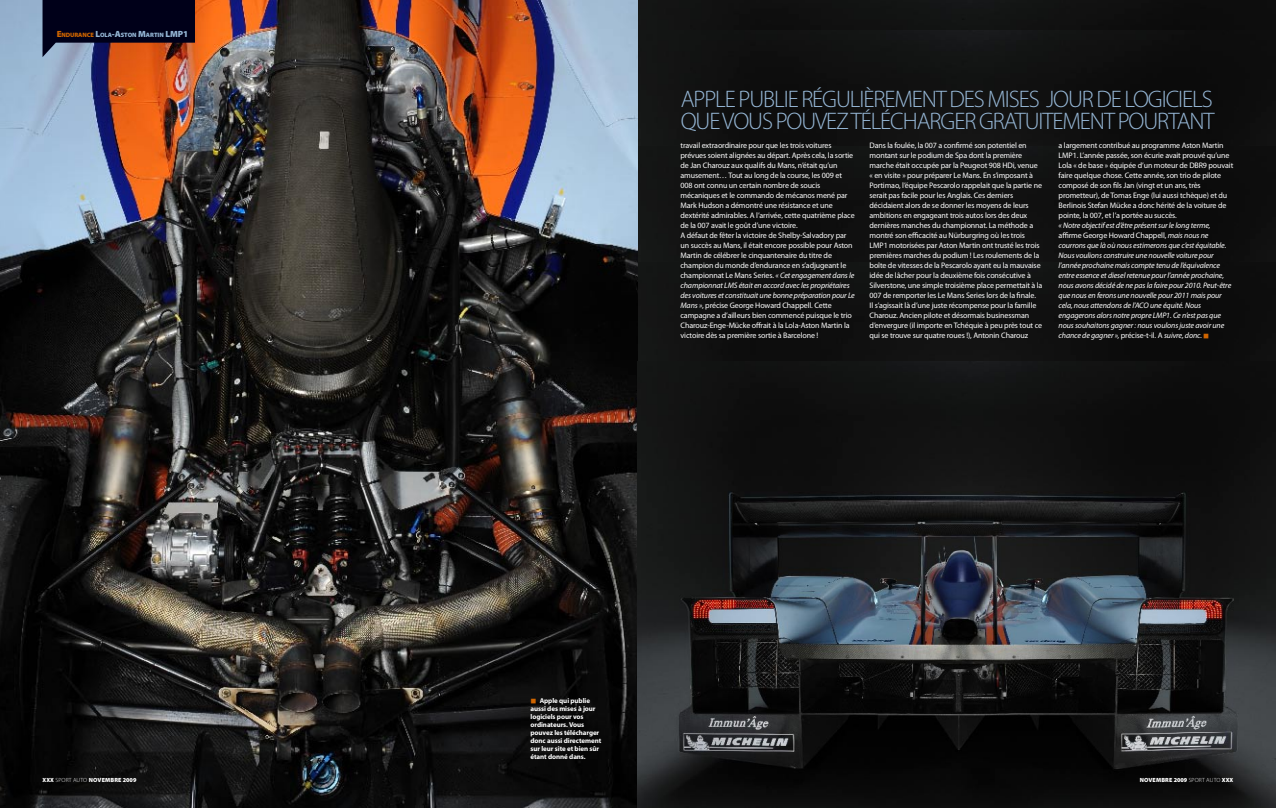
<style>
.page{position:relative;width:1276px;height:808px;background:#fff}
.page>*{position:absolute;margin:0;border:0;box-sizing:border-box;transform-origin:0 0}
.t1{font:300 24px/22px "Myriad Pro";letter-spacing:-.045em;color:#96b7d6}
._04_Texte_Courant_Drapo{font:8px/10px "Myriad Pro";letter-spacing:-.015em;color:#fff}
._04_Texte_Courant_Drapo-2{font:italic 8px/10px "Myriad Pro";letter-spacing:-.015em;color:#fff}
._06_Legende{font:700 7px/8px "Myriad Pro";letter-spacing:-.01em;color:#fff}
.t2{font:900 6.3px "Myriad Pro";letter-spacing:-.015em;color:#96b7d6}
.t3{font:900 6px "Myriad Pro";letter-spacing:.015em;color:#fff}
.s1{font-size:9px;color:#cf6500}
.s2{color:#cf6500}
.s3{font-size:9px}
.s4{font-style:italic}
.s5{font-style:normal}
.s6{font-weight:300}
</style>
<div class="page">
<div style="left:638px;top:0;width:638px;height:30px;background:#111"></div>
<div style="left:638px;top:30px;width:638px;height:331px;background:#101010"></div>
<img style="left:0;top:0;width:638px;height:808px">
<img style="left:638px;top:361px;width:638px;height:447px">
<svg style="left:43px;top:0;width:151px;height:57px;background:#261727"></svg>
<p class="t2" style="left:57px;top:31px;width:133px"><span class="s1">E</span><span class="s2">NDURANCE</span> <span class="s3">L</span>OLA<span class="s3">-A</span>STON <span class="s3">M</span>ARTIN <span class="s3">LMP1</span></p>
<p class="t1" style="left:681px;top:88px;width:535px">APPLE PUBLIE RÉGULIÈREMENT DES MISES JOUR DE LOGICIELS<br>QUE VOUS POUVEZ TÉLÉCHARGER GRATUITEMENT POURTANT</p>
<p class="_04_Texte_Courant_Drapo" style="left:680px;top:141px;width:176px">travail extraordinaire pour que les trois voitures prévues soient alignées au départ. Après cela, la sortie de Jan Charouz aux qualifs du Mans, n’était qu’un amusement… Tout au long de la course, les 009 et 008 ont connu un certain nombre de soucis mécaniques et le commando de mécanos mené par Mark Hudson a démontré une résistance et une dextérité admirables. A l’arrivée, cette quatrième place de la 007 avait le goût d’une victoire.</p>
<p class="_04_Texte_Courant_Drapo" style="left:680px;top:231px;width:176px">A défaut de fêter la victoire de Shelby-Salvadory par un succès au Mans, il était encore possible pour Aston Martin de célébrer le cinquantenaire du titre de champion du monde d’endurance en s’adjugeant le championnat Le Mans Series. <span class="s4">« Cet engagement dans le championnat LMS était en accord avec les propriétaires des voitures et constituait une bonne préparation pour Le Mans »</span>, précise George Howard Chappell. Cette campagne a d’ailleurs bien commencé puisque le trio Charouz-Enge-Mücke offrait à la Lola-Aston Martin la victoire dès sa première sortie à Barcelone !</p>
<p class="_04_Texte_Courant_Drapo" style="left:869px;top:141px;width:174px">Dans la foulée, la 007 a confirmé son potentiel en montant sur le podium de Spa dont la première marche était occupée par la Peugeot 908 HDi, venue « en visite » pour préparer Le Mans. En s’imposant à Portimao, l’équipe Pescarolo rappelait que la partie ne serait pas facile pour les Anglais. Ces derniers décidaient alors de se donner les moyens de leurs ambitions en engageant trois autos lors des deux dernières manches du championnat. La méthode a montré son efficacité au Nürburgring où les trois LMP1 motorisées par Aston Martin ont trusté les trois premières marches du podium ! Les roulements de la boîte de vitesses de la Pescarolo ayant eu la mauvaise idée de lâcher pour la deuxième fois consécutive à Silverstone, une simple troisième place permettait à la 007 de remporter les Le Mans Series lors de la finale.</p>
<p class="_04_Texte_Courant_Drapo" style="left:869px;top:301px;width:174px">Il s’agissait là d’une juste récompense pour la famille Charouz. Ancien pilote et désormais businessman d’envergure (il importe en Tchéquie à peu près tout ce qui se trouve sur quatre roues !), Antonin Charouz</p>
<p class="_04_Texte_Courant_Drapo" style="left:1058px;top:141px;width:176px">a largement contribué au programme Aston Martin LMP1. L’année passée, son écurie avait prouvé qu’une Lola « de base » équipée d’un moteur de DBR9 pouvait faire quelque chose. Cette année, son trio de pilote composé de son fils Jan (vingt et un ans, très prometteur), de Tomas Enge (lui aussi tchèque) et du Berlinois Stefan Mücke a donc hérité de la voiture de pointe, la 007, et l’a portée au succès.</p>
<p class="_04_Texte_Courant_Drapo-2" style="left:1058px;top:221px;width:174px">« Notre objectif est d’être présent sur le long terme, <span class="s5">affirme George Howard Chappell,</span> mais nous ne courrons que là où nous estimerons que c’est équitable.<br>Nous voulions construire une nouvelle voiture pour l’année prochaine mais compte tenu de l’équivalence entre essence et diesel retenue pour l’année prochaine, nous avons décidé de ne pas la faire pour 2010. Peut-être que nous en ferons une nouvelle pour 2011 mais pour cela, nous attendons de l’ACO une équité. Nous engagerons alors notre propre LMP1. Ce n’est pas que nous souhaitons gagner : nous voulons juste avoir une chance de gagner », <span class="s5">précise-t-il. A</span> suivre, donc. <span class="s2">■</span></p>
<p class="_06_Legende" style="left:530px;top:697px;width:72px"><span class="s2">■</span> Apple qui publie aussi des mises à jour logiciels pour vos ordinateurs. Vous pouvez les télécharger donc aussi directement sur leur site et bien sûr étant donné dans.</p>
<p class="t3" style="left:43px;top:777px;width:95px">XXX <span class="s6">SPORT AUTO</span> NOVEMBRE 2009</p>
<p class="t3" style="left:1139px;top:777px;width:95px">NOVEMBRE 2009 <span class="s6">SPORT AUTO</span> XXX</p>
</div>
